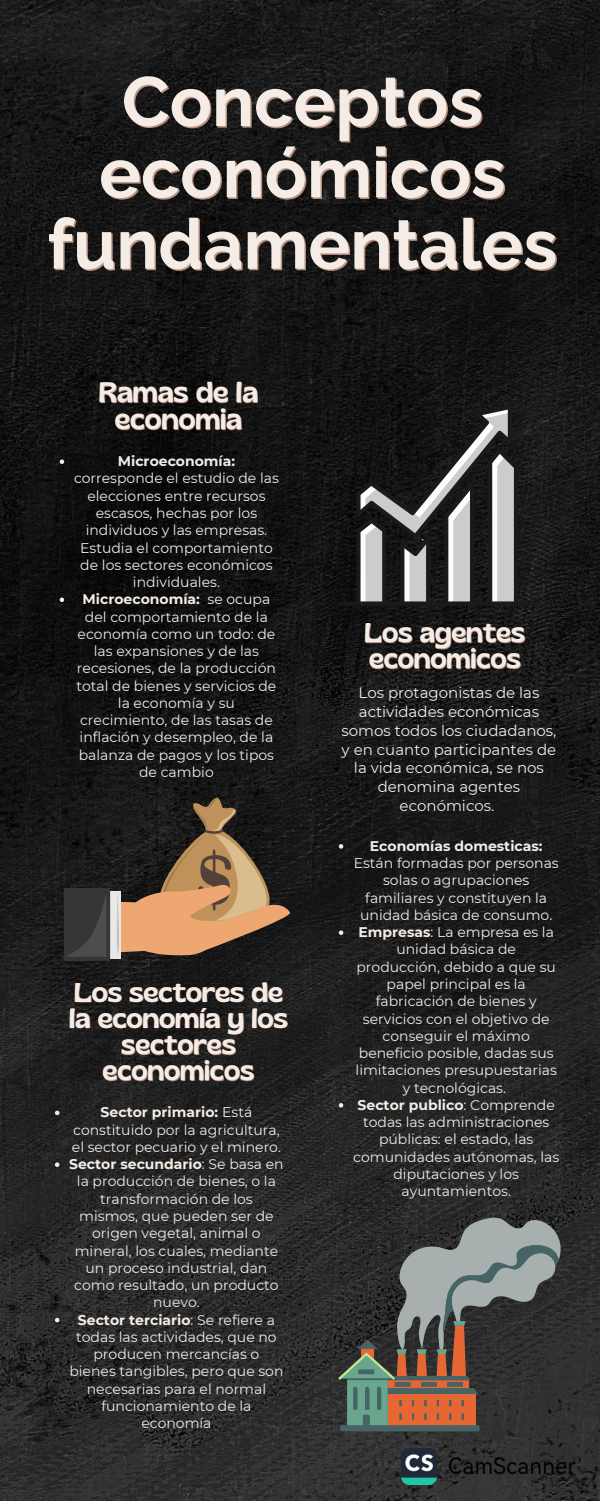
<style>
.page{position:relative;width:600px;height:1501px;background:#fff}
.page>*{position:absolute;margin:0;border:0;box-sizing:border-box;transform-origin:0 0}
.t1{font:700 69.8px "Raleway";color:#f4ece5}
.t2{font:28px "Gliker";color:#f4ece5}
.t3{font:27px "Gliker";color:#f4ece5}
.t4{font:15px/18.8px "Montserrat";color:#f4ece5;text-align:center}
.t5{font:14px/17.2px "Montserrat";color:#f4ece5;text-align:center}
.s1{font-weight:700}
</style>
<div class="page">
<img style="left:0;top:0;width:600px;height:1500px">
<div style="left:107px;top:890px;width:14px;height:67px;background:#e8e8e8"></div>
<div style="left:64px;top:888px;width:46px;height:72px;background:linear-gradient(to right,#403d3e,#3e3b3c)"></div>
<svg style="left:66px;top:795px;width:227px;height:161px;background:#64503d"></svg>
<svg style="left:338px;top:1216px;width:226px;height:208px;background:#4b4d4d"></svg>
<svg style="left:340px;top:1244px;width:219px;height:186px;background:#5f5a53"></svg>
<svg style="left:339px;top:405px;width:199px;height:201px;background:#494949"></svg>
<svg style="left:60px;top:459px;width:4px;height:5px"></svg>
<svg style="left:60px;top:597px;width:4px;height:5px"></svg>
<svg style="left:55px;top:1110px;width:4px;height:4px"></svg>
<svg style="left:55px;top:1162px;width:4px;height:4px"></svg>
<svg style="left:55px;top:1317px;width:4px;height:4px"></svg>
<svg style="left:339px;top:844px;width:4px;height:4px"></svg>
<svg style="left:339px;top:930px;width:4px;height:4px"></svg>
<svg style="left:339px;top:1102px;width:4px;height:5px"></svg>
<img style="left:401px;top:1448px;width:175px;height:36px">
<p class="t1" style="left:122px;top:60px;width:363px">Conceptos</p>
<p class="t1" style="left:99px;top:132px;width:408px">económicos</p>
<p class="t1" style="left:47px;top:203px;width:512px">fundamentales</p>
<p class="t2" style="left:99px;top:375px;width:161px">Ramas de la</p>
<p class="t2" style="left:115px;top:402px;width:129px">economia</p>
<p class="t5" style="left:74px;top:452px;width:206px"><span class="s1">Microeconomía: </span>corresponde el estudio de las elecciones entre recursos escasos, hechas por los individuos y las empresas.<br>Estudia el comportamiento de los sectores económicos individuales.</p>
<p class="t5" style="left:77px;top:590px;width:201px"><span class="s1">Microeconomía:</span> se ocupa del comportamiento de la economía como un todo: de las expansiones y de las recesiones, de la producción total de bienes y servicios de la economía y su crecimiento, de las tasas de inflación y desempleo, de la balanza de pagos y los tipos</p>
<p class="t5" style="left:139px;top:763px;width:76px">de cambio</p>
<p class="t3" style="left:74px;top:975px;width:210px">Los sectores de</p>
<p class="t3" style="left:69px;top:1001px;width:220px">la economía y los</p>
<p class="t3" style="left:121px;top:1027px;width:116px">sectores</p>
<p class="t3" style="left:103px;top:1054px;width:153px">economicos</p>
<p class="t5" style="left:72px;top:1103px;width:211px"><span class="s1">Sector primario:</span> Está constituido por la agricultura, el sector pecuario y el minero.</p>
<p class="t5" style="left:69px;top:1155px;width:216px"><span class="s1">Sector secundario</span>: Se basa en la producción de bienes, o la transformación de los mismos, que pueden ser de origen vegetal, animal o mineral, los cuales, mediante un proceso industrial, dan como resultado, un producto nuevo.</p>
<p class="t5" style="left:69px;top:1310px;width:216px"><span class="s1">Sector terciario</span>: Se refiere a todas las actividades, que no producen mercancías o bienes tangibles, pero que son necesarias para el normal funcionamiento de la economía</p>
<p class="t3" style="left:365px;top:616px;width:162px">Los agentes</p>
<p class="t3" style="left:369px;top:642px;width:153px">economicos</p>
<p class="t4" style="left:341px;top:683px;width:217px">Los protagonistas de las actividades económicas somos todos los ciudadanos, y en cuanto participantes de la vida económica, se nos denomina agentes económicos.</p>
<p class="t5" style="left:353px;top:837px;width:208px"><span class="s1">Economías domesticas:<br></span>Están formadas por personas solas o agrupaciones familiares y constituyen la unidad básica de consumo.<br><span class="s1">Empresas</span>: La empresa es la unidad básica de producción, debido a que su papel principal es la fabricación de bienes y servicios con el objetivo de conseguir el máximo beneficio posible, dadas sus limitaciones presupuestarias y tecnológicas.<br><span class="s1">Sector publico</span>: Comprende todas las administraciones públicas: el estado, las comunidades autónomas, las diputaciones y los ayuntamientos.</p>
</div>
